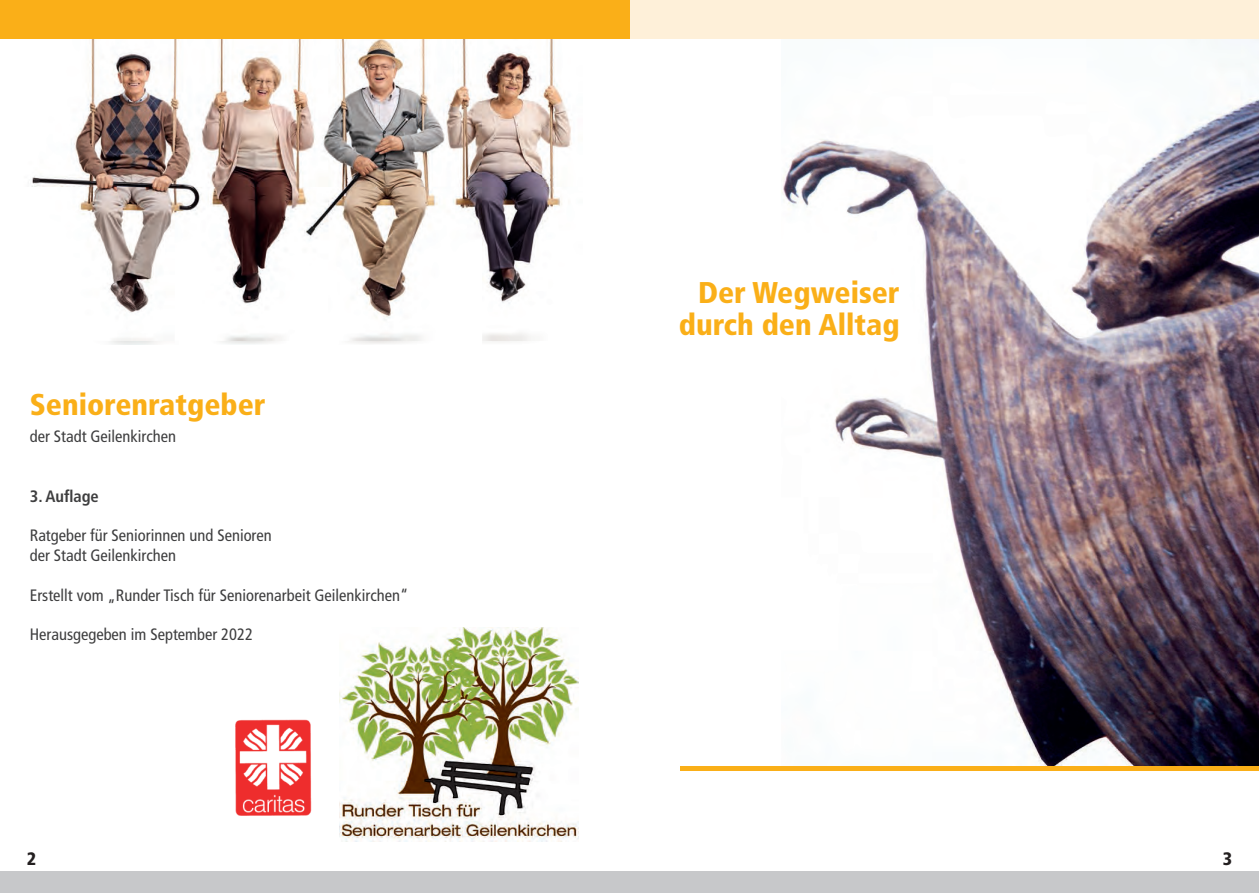
<style>
.page{position:relative;width:1259px;height:893px;background:#fff}
.page>*{position:absolute;margin:0;border:0;box-sizing:border-box;transform-origin:0 0}
.t1{font:900 condensed 30px/31.5px "Frutiger";color:#faaf18;text-align:right}
.t2{font:900 condensed 18px "Frutiger";color:#231f20}
.mengentext{font:condensed 16.5px "Frutiger";color:#3e3e3f}
.text_mit_absatz{font:condensed 16.5px "Frutiger";color:#3e3e3f}
.mengentext-2{font:700 condensed 16.5px "Frutiger";color:#3e3e3f}
</style>
<div class="page">
<div style="left:0;top:871px;width:1259px;height:22px;background:#c7c8ca"></div>
<img style="left:235px;top:719px;width:77px;height:96px">
<img style="left:21px;top:38px;width:562px;height:307px">
<img style="left:340px;top:627px;width:238px;height:215px">
<img style="left:781px;top:38px;width:478px;height:728px">
<hr style="left:680px;top:766px;width:579px;height:4px;background:#faaf18">
<div style="left:591px;top:0;width:668px;height:38px;background:#fef0d9"></div>
<div style="left:0;top:0;width:629px;height:38px;background:#faaf18"></div>
<p class="t1" style="left:30px;top:389px;width:237px">Seniorenratgeber</p>
<p class="text_mit_absatz" style="left:30px;top:427px;width:148px">der Stadt Geilenkirchen</p>
<p class="mengentext-2" style="left:30px;top:486px;width:71px">3. Auflage</p>
<p class="mengentext" style="left:30px;top:526px;width:243px">Ratgeber für Seniorinnen und Senioren</p>
<p class="mengentext" style="left:30px;top:546px;width:148px">der Stadt Geilenkirchen</p>
<p class="mengentext" style="left:30px;top:585px;width:380px">Erstellt vom „Runder Tisch für Seniorenarbeit Geilenkirchen“</p>
<p class="mengentext" style="left:30px;top:625px;width:225px">Herausgegeben im September 2022</p>
<p class="t1" style="left:679px;top:277px;width:222px">Der Wegweiser durch den Alltag</p>
<p class="t2" style="left:27px;top:848px;width:11px">2</p>
<p class="t2" style="left:1223px;top:848px;width:11px">3</p>
</div>
